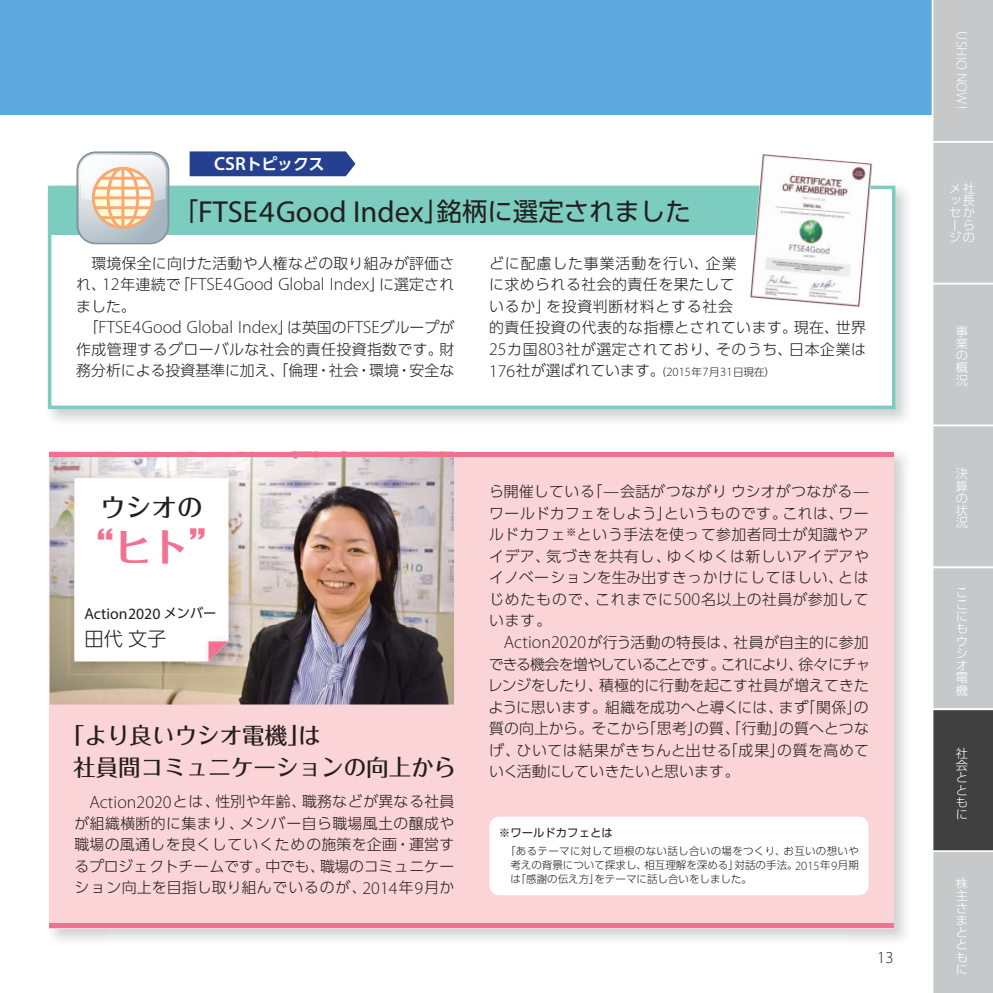
<style>
.page{position:relative;width:993px;height:993px;background:#fff}
.page>*{position:absolute;margin:0;border:0;box-sizing:border-box;transform-origin:0 0}
.t1{font:39.38px "Folk Pro Bold 90 pv RKSJ H";color:#f27191}
.t2{font:30.45px "Myriad Pro";color:#231f20}
.t3{font:25.55px "Folk Pro Medium 90 pv RKSJ H";color:#231f20}
.t4{font:22.75px/31.5px "Folk Pro Medium 90 pv RKSJ H";color:#231f20}
.t5{font:19.25px "UD Shin Go Pr 6 N Light 90 pv RKSJ H";color:#231f20}
.t6{font:300 17.85px "Myriad Pro";color:#231f20}
.t7{font:300 16.8px "Myriad Pro";color:#231f20}
.t8{font:15.75px "Myriad Pro";color:#231f20}
.t9{font:15.75px "UD Shin Go Pr 6 N De Bold 90 pv RKSJ H";color:#fff}
.t10{font:14.88px/21.5px "UD Shin Go Pr 6 N Light 90 pv RKSJ H";letter-spacing:.03em;color:#231f20;text-align:justify}
.t11{font:300 14.7px "Myriad Pro";color:#fff}
.t12{font:12.25px/12.2px "UD Shin Go Pr 6 N Light 90 pv RKSJ H";color:#fff;text-align:justify}
.t13{font:11.38px "UD Shin Go Pr 6 N Regular 90 pv RKSJ H";color:#231f20}
.t14{font:10.5px/14px "UD Shin Go Pr 6 N Light 90 pv RKSJ H";color:#231f20;text-align:justify}
.s1{font-family:"Myriad Pro";font-weight:600;font-size:18.9px}
.s2{font-family:"UD Shin Go Pr 6 N Regular 90 pv RKSJ H";font-size:25.38px}
.s3{font-family:"UD Shin Go Pr 6 N Light 90 pv RKSJ H";font-weight:400;font-size:14.88px}
.s4{font-family:"Myriad Pro";font-weight:300;font-size:17.85px}
.s5{font-size:10.5px}
.s6{font-family:"Myriad Pro";font-weight:300;font-size:12.6px}
.s7{font-family:"UD Shin Go Pr 6 N Regular 90 pv RKSJ H";font-size:13.12px}
</style>
<div class="page">
<div style="left:0;top:0;width:992px;height:114px;background:#5da9dd"></div>
<div style="left:50px;top:451px;width:843px;height:477px;background:#fbd4d7"></div>
<svg style="left:931px;top:0;width:61px;height:992px;background:#b6b8ba"></svg>
<img style="left:47px;top:183px;width:860px;height:238px">
<svg style="left:48px;top:186px;width:847px;height:223px"></svg>
<img style="left:749px;top:154px;width:123px;height:153px">
<div style="left:489px;top:816px;width:379px;height:78px;background:#fff;border-radius:10px"></div>
<svg style="left:189px;top:151px;width:166px;height:25px;background:#2f4893"></svg>
<svg style="left:76px;top:151px;width:93px;height:93px"></svg>
<img style="left:50px;top:456px;width:404px;height:248px">
<img style="left:68px;top:471px;width:173px;height:51px">
<img style="left:68px;top:522px;width:58px;height:152px">
<img style="left:184px;top:522px;width:57px;height:152px">
<img style="left:126px;top:661px;width:58px;height:13px">
<img style="left:202px;top:635px;width:38px;height:37px">
<div style="left:74px;top:478px;width:154px;height:183px;background:#fff"></div>
<div style="left:50px;top:451px;width:843px;height:5px;background:#f27191"></div>
<div style="left:50px;top:923px;width:843px;height:5px;background:#f27191"></div>
<p class="t9" style="left:214px;top:158px;width:112px"><span class="s1">CSR</span>トピックス</p>
<h2 class="t2" style="left:173px;top:193px;width:519px"><span class="s2">「</span>FTSE4Good Index<span class="s2">」銘柄に選定されました</span></h2>
<p class="t10" style="left:76px;top:254px;width:379px">　環境保全に向けた活動や人権などの取り組みが評価さ</p>
<p class="t6" style="left:76px;top:278px;width:379px"><span class="s3">れ、</span>12<span class="s3">年連続で「</span>FTSE4Good Global Index<span class="s3">」に選定され</span></p>
<p class="t10" style="left:76px;top:297px;width:61px">ました。</p>
<p class="t6" style="left:76px;top:321px;width:379px"><span class="s3">　「</span>FTSE4Good Global Index<span class="s3">」は英国の</span>FTSE<span class="s3">グループが</span></p>
<p class="t10" style="left:76px;top:340px;width:379px">作成管理するグローバルな社会的責任投資指数です。財務分析による投資基準に加え、「倫理・社会・環境・安全な</p>
<p class="t10" style="left:489px;top:254px;width:378px;text-align:left">どに配慮した事業活動を行い、企業<br>に求められる社会的責任を果たして<br>いるか」を投資判断材料とする社会<br>的責任投資の代表的な指標とされています。現在、世界<br><span class="s4">25</span>カ国<span class="s4">803</span>社が選定されており、そのうち、日本企業は<br><span class="s4">176</span>社が選ばれています。<span class="s5">（</span><span class="s6">2015</span><span class="s5">年</span><span class="s6">7</span><span class="s5">月</span><span class="s6">31</span><span class="s5">日現在）</span></p>
<h3 class="t3" style="left:100px;top:497px;width:104px">ウシオの</h3>
<h1 class="t1" style="left:75px;top:532px;width:155px">“ヒト”</h1>
<p class="t8" style="left:84px;top:603px;width:133px">Action2020 <span class="s7">メンバー</span></p>
<p class="t5" style="left:84px;top:631px;width:84px">田代文子</p>
<h3 class="t4" style="left:73px;top:723px;width:384px;text-indent:-11px">「より良いウシオ電機」は<br>社員間コミュニケーションの向上から</h3>
<p class="t10" style="left:74px;top:792px;width:381px;text-indent:15px"><span class="s4">Action2020</span>とは、性別や年齢、職務などが異なる社員が組織横断的に集まり、メンバー自ら職場風土の醸成や職場の風通しを良くしていくための施策を企画・運営するプロジェクトチームです。中でも、職場のコミュニケーション向上を目指し取り組んでいるのが、<span class="s4">2014</span>年<span class="s4">9</span>月か</p>
<p class="t10" style="left:489px;top:482px;width:381px">ら開催している「̶会話がつながりウシオがつながる̶ワールドカフェをしよう」というものです。これは、ワールドカフェ<sup>※</sup>という手法を使って参加者同士が知識やアイデア、気づきを共有し、ゆくゆくは新しいアイデアやイノベーションを生み出すきっかけにしてほしい、とはじめたもので、これまでに<span class="s4">500</span>名以上の社員が参加しています。</p>
<p class="t10" style="left:487px;top:633px;width:384px;text-indent:16px"><span class="s4">Action2020</span>が行う活動の特長は、社員が自主的に参加できる機会を増やしていることです。これにより、徐々にチャレンジをしたり、積極的に行動を起こす社員が増えてきたように思います。組織を成功へと導くには、まず「関係」の質の向上から。そこから「思考」の質、「行動」の質へとつなげ、ひいては結果がきちんと出せる「成果」の質を高めていく活動にしていきたいと思います。</p>
<p class="t13" style="left:499px;top:828px;width:115px">※ワールドカフェとは</p>
<p class="t14" style="left:510px;top:845px;width:350px;text-indent:-5px">「あるテーマに対して垣根のない話し合いの場をつくり、お互いの想いや考えの背景について探求し、相互理解を深める」対話の手法。<span class="s6">2015</span>年<span class="s6">9</span>月期は「感謝の伝え方」をテーマに話し合いをしました。</p>
<p class="t7" style="left:876px;top:951px;width:18px">13</p>
<p class="t11" style="left:966px;top:31px;width:79px;rotate:90deg">USHIO NOW !</p>
<p class="t12" style="left:948px;top:184px;width:27px;text-align:left">メ社ッ長セかー<br>ジの</p>
<p class="t12" style="left:962px;top:220px;width:12px">ら</p>
<p class="t12" style="left:955px;top:326px;width:13px">事業の概況</p>
<p class="t12" style="left:955px;top:469px;width:13px">決算の状況</p>
<p class="t12" style="left:955px;top:587px;width:13px">ここにもウシオ電機</p>
<p class="t12" style="left:955px;top:748px;width:13px">社会とともに</p>
<p class="t12" style="left:955px;top:878px;width:13px">株主さまとともに</p>
</div>
